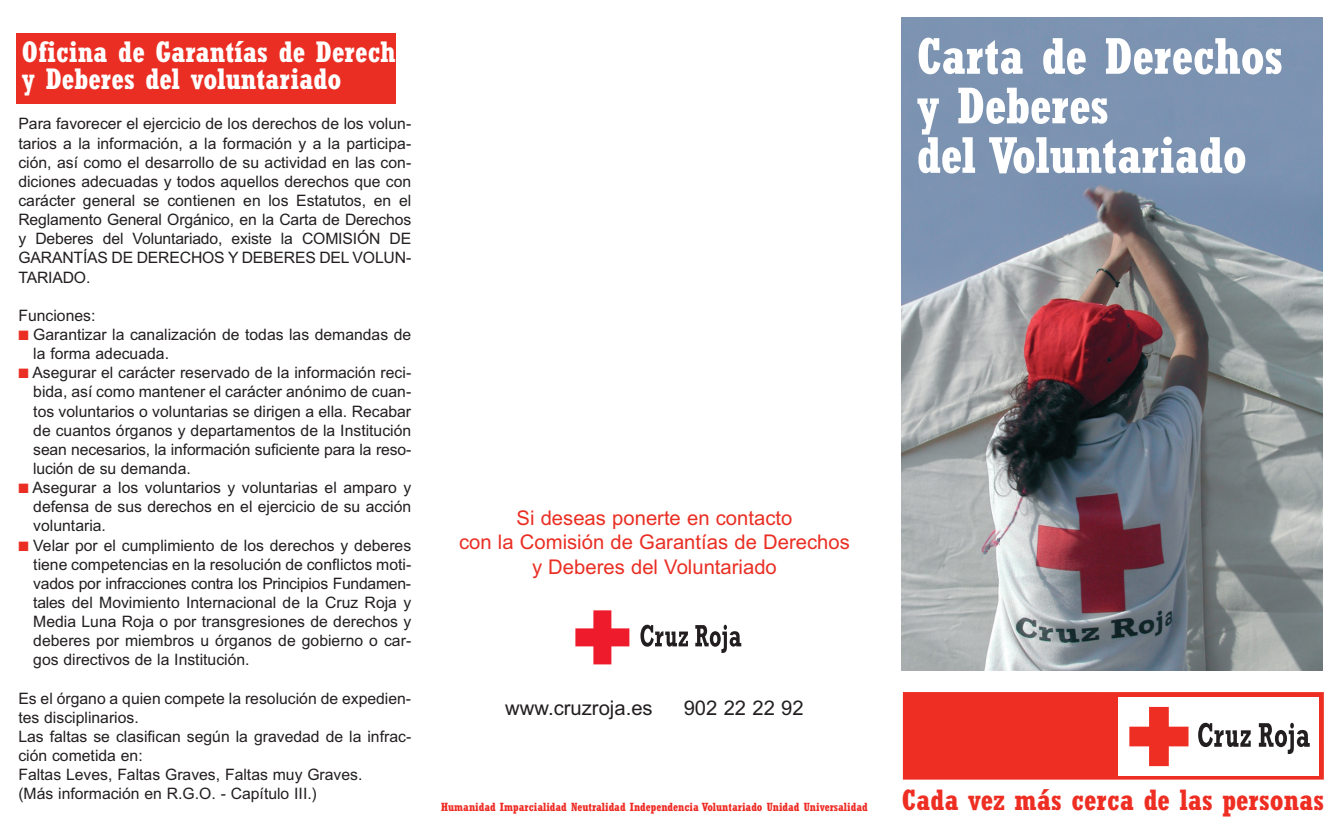
<style>
.page{position:relative;width:1340px;height:830px;background:#fff}
.page>*{position:absolute;margin:0;border:0;box-sizing:border-box;transform-origin:0 0}
.t1{font:700 condensed 50.62px/49.5px "Rockwell";letter-spacing:-.01em;color:#fff}
.t2{font:700 condensed 29.25px/27px "Rockwell";color:#fff}
.t3{font:700 condensed 29.03px "Rockwell";color:#ee2e22}
.t4{font:20.25px/24.3px "Arial";color:#ea2e23;text-align:center}
.t5{font:20.25px "Arial";color:#231f20}
.t6{font:15.75px/19.1px "Arial";color:#231f20;text-align:justify}
.t7{font:700 condensed 11.7px "Rockwell";color:#ee2a23}
.s1{color:#ea2e23}
</style>
<div class="page">
<img style="left:901px;top:18px;width:421px;height:651px">
<div style="left:902px;top:691px;width:421px;height:88px;background:#ee2e22"></div>
<div style="left:1118px;top:696px;width:201px;height:79px;background:#fff"></div>
<svg style="left:1198px;top:722px;width:52px;height:24px"></svg>
<svg style="left:1258px;top:722px;width:51px;height:31px"></svg>
<svg style="left:1129px;top:706px;width:59px;height:59px"></svg>
<div style="left:16px;top:33px;width:379px;height:70px;background:#ea2e23"></div>
<svg style="left:640px;top:624px;width:48px;height:22px"></svg>
<svg style="left:695px;top:624px;width:46px;height:28px"></svg>
<svg style="left:575px;top:610px;width:55px;height:55px"></svg>
<h2 class="t2" style="left:22px;top:42px;width:400px">Oficina de Garantías de Derechos y Deberes del voluntariado</h2>
<p class="t6" style="left:18px;top:116px;width:394px">Para favorecer el ejercicio de los derechos de los volun&shy;tarios a la información, a la formación y a la participa&shy;ción, así como el desarrollo de su actividad en las con&shy;diciones adecuadas y todos aquellos derechos que con carácter general se contienen en los Estatutos, en el Reglamento General Orgánico, en la Carta de Derechos y Deberes del Voluntariado, existe la COMISIÓN DE GARANTÍAS DE DERECHOS Y DEBERES DEL VOLUN-TARIADO.</p>
<p class="t6" style="left:18px;top:307px;width:79px">Funciones:</p>
<p class="t6" style="left:33px;top:326px;width:379px;text-indent:-15px"><span class="s1">■</span> Garantizar la canalización de todas las demandas de la forma adecuada.</p>
<p class="t6" style="left:33px;top:364px;width:379px;text-indent:-15px"><span class="s1">■</span> Asegurar el carácter reservado de la información reci&shy;bida, así como mantener el carácter anónimo de cuan&shy;tos voluntarios o voluntarias se dirigen a ella. Recabar de cuantos órganos y departamentos de la Institución sean necesarios, la información suficiente para la reso&shy;lución de su demanda.</p>
<p class="t6" style="left:33px;top:479px;width:379px;text-indent:-15px"><span class="s1">■</span> Asegurar a los voluntarios y voluntarias el amparo y defensa de sus derechos en el ejercicio de su acción voluntaria.</p>
<p class="t6" style="left:33px;top:536px;width:379px;text-indent:-15px"><span class="s1">■</span> Velar por el cumplimiento de los derechos y deberes tiene competencias en la resolución de conflictos moti&shy;vados por infracciones contra los Principios Fundamen&shy;tales del Movimiento Internacional de la Cruz Roja y Media Luna Roja o por transgresiones de derechos y deberes por miembros u órganos de gobierno o car&shy;gos directivos de la Institución.</p>
<p class="t6" style="left:18px;top:689px;width:394px;text-align:left">Es el órgano a quien compete la resolución de expedien&shy;tes disciplinarios.<br>Las faltas se clasifican según la gravedad de la infrac&shy;ción cometida en:<br>Faltas Leves, Faltas Graves, Faltas muy Graves.<br>(Más información en R.G.O. - Capítulo III.)</p>
<p class="t5" style="left:505px;top:699px;width:149px">www.cruzroja.es</p>
<p class="t5" style="left:683px;top:699px;width:121px">902 22 22 92</p>
<p class="t4" style="left:459px;top:507px;width:392px">Si deseas ponerte en contacto<br>con la Comisión de Garantías de Derechos y Deberes del Voluntariado</p>
<p class="t7" style="left:441px;top:801px;width:428px">Humanidad Imparcialidad Neutralidad Independencia Voluntariado Unidad Universalidad</p>
<h1 class="t1" style="left:916px;top:37px;width:367px">Carta de Derechos y Deberes<br>del Voluntariado</h1>
<h3 class="t3" style="left:902px;top:788px;width:423px">Cada vez más cerca de las personas</h3>
</div>
